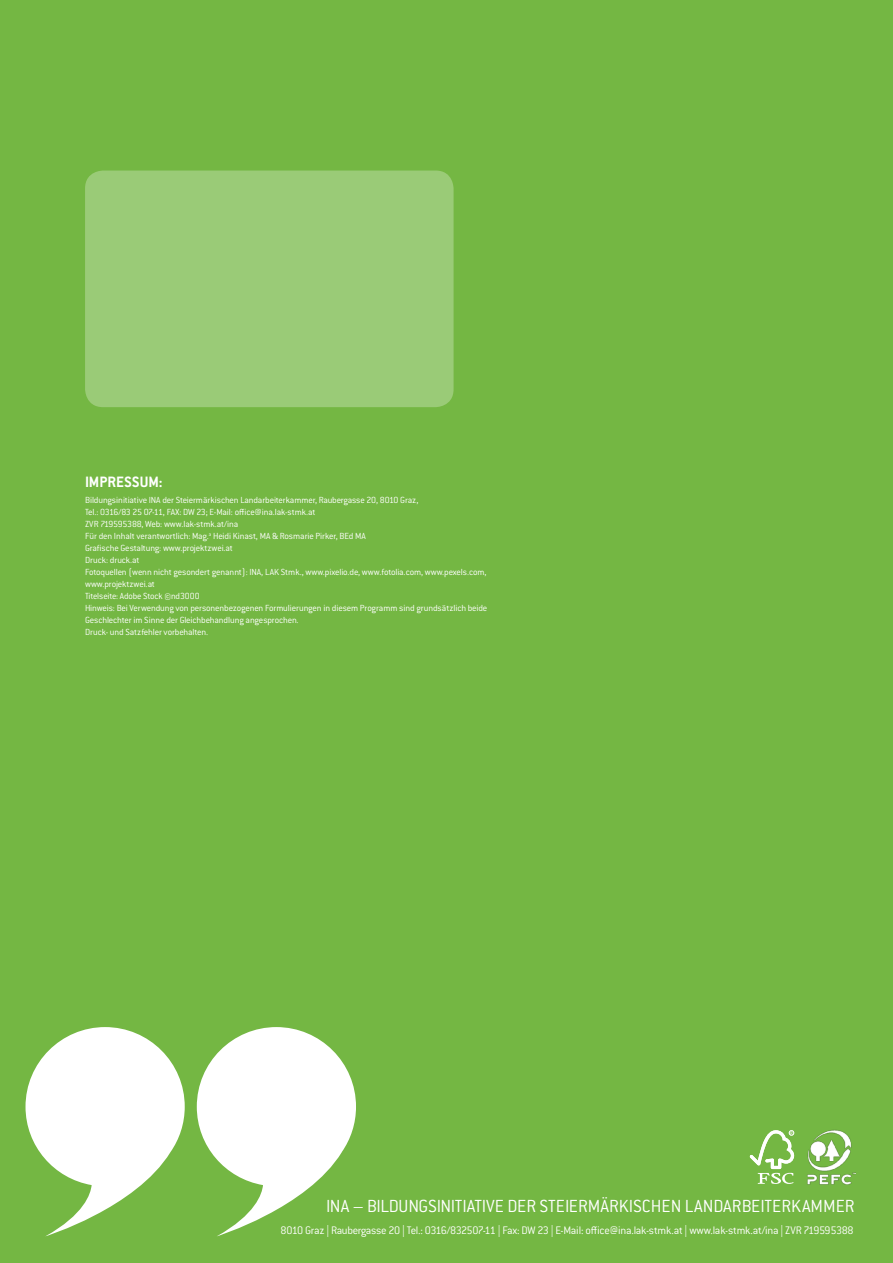
<style>
.page{position:relative;width:893px;height:1263px;background:#74b743}
.page>*{position:absolute;margin:0;border:0;box-sizing:border-box;transform-origin:0 0}
.t1{font:300 19.2px "Conduit ITC Std";color:#fff}
.t2{font:700 16.5px "Conduit ITC Std";color:#fff}
.t3{font:300 12px "Conduit ITC Std";letter-spacing:-.03em;color:#fff}
.t4{font:300 9.75px/12px "Conduit ITC Std";letter-spacing:-.015em;color:#fff}
</style>
<div class="page">
<svg style="left:197px;top:1027px;width:159px;height:209px"></svg>
<svg style="left:26px;top:1027px;width:159px;height:209px"></svg>
<img style="left:807px;top:1130px;width:48px;height:55px">
<svg style="left:750px;top:1130px;width:44px;height:54px"></svg>
<div style="left:85px;top:171px;width:369px;height:236px;background:#9acb77;border-radius:18px"></div>
<h2 class="t2" style="left:85px;top:471px;width:79px">IMPRESSUM:</h2>
<p class="t4" style="left:85px;top:493px;width:404px">Bildungsinitiative INA der Steiermärkischen Landarbeiterkammer, Raubergasse 20, 8010 Graz,<br>Tel.: 0316/83 25 07-11, FAX: DW 23; E-Mail: office@ina.lak-stmk.at<br>ZVR 719595388, Web: www.lak-stmk.at/ina<br>Für den Inhalt verantwortlich: Mag.<sup>a</sup> Heidi Kinast, MA &amp; Rosmarie Pirker, BEd MA<br>Grafische Gestaltung: www.projektzwei.at<br>Druck: druck.at<br>Fotoquellen (wenn nicht gesondert genannt): INA, LAK Stmk., www.pixelio.de, www.fotolia.com, www.pexels.com, www.projektzwei.at<br>Titelseite: Adobe Stock ©nd3000<br>Hinweis: Bei Verwendung von personenbezogenen Formulierungen in diesem Programm sind grundsätzlich beide Geschlechter im Sinne der Gleichbehandlung angesprochen.<br>Druck- und Satzfehler vorbehalten.</p>
<h1 class="t1" style="left:326px;top:1194px;width:530px">INA – BILDUNGSINITIATIVE DER STEIERMÄRKISCHEN LANDARBEITERKAMMER</h1>
<p class="t3" style="left:281px;top:1223px;width:574px">8010 Graz | Raubergasse 20 | Tel.: 0316/832507-11 | Fax: DW 23 | E-Mail: office@ina.lak-stmk.at | www.lak-stmk.at/ina | ZVR 719595388</p>
</div>
